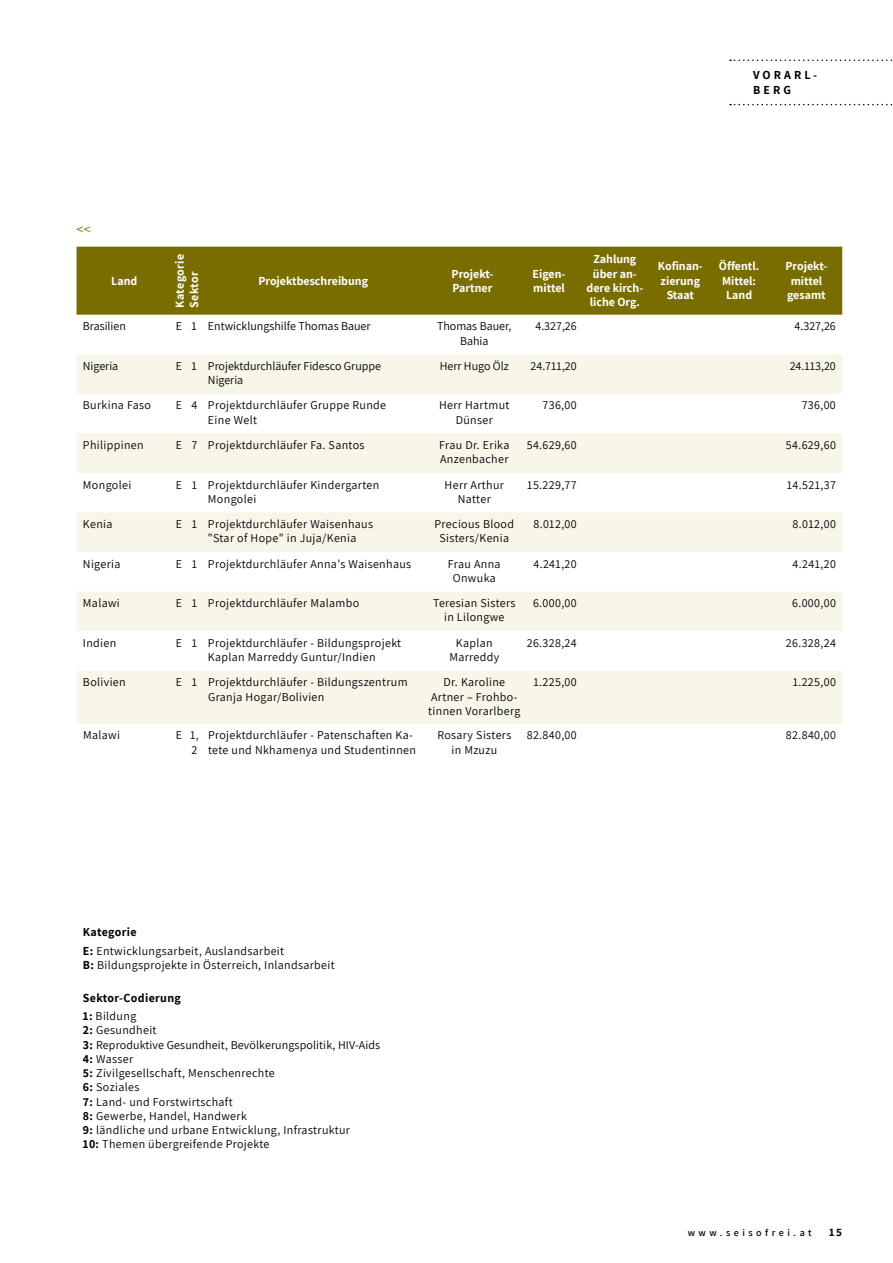
<style>
.page{position:relative;width:893px;height:1263px;background:#fff}
.page>*{position:absolute;margin:0;border:0;box-sizing:border-box;transform-origin:0 0}
.t1{font:12px/14.2px "Assistant";letter-spacing:.03em;color:#000;text-align:center}
.t2{font:700 12px/14.2px "Assistant";color:#fff}
.t3{font:12px/14.2px "Assistant";color:#000;text-align:center}
.t4{font:700 12px/18.5px "Assistant";letter-spacing:.03em;color:#000}
.t5{font:700 12px/14.2px "Assistant";letter-spacing:.03em;color:#fff}
.t6{font:700 12px/14.2px "Assistant";letter-spacing:.26em;color:#000}
.t7{font:700 11.25px "Assistant";color:#000}
.t8{font:600 10.05px "Assistant";letter-spacing:.35em;color:#000}
.s1{font-weight:700}
.s2{font-weight:400}
</style>
<div class="page">
<svg style="left:77px;top:354px;width:765px;height:370px;fill:#f8f6e9"></svg>
<div style="left:77px;top:247px;width:765px;height:68px;background:#7a6d00"></div>
<svg style="left:730px;top:60px;width:163px;height:1px"></svg>
<svg style="left:730px;top:104px;width:163px;height:1px"></svg>
<p class="t6" style="left:753px;top:68px;width:66px">VORARL-<br>BERG</p>
<p class="t5" style="left:172px;top:308px;width:55px;rotate:-90deg">Kategorie<br>Sektor</p>
<p class="t2" style="left:111px;top:273px;width:28px">Land</p>
<p class="t2" style="left:258px;top:273px;width:111px">Projektbeschreibung</p>
<p class="t2" style="left:452px;top:266px;width:43px">Projekt-<br>Partner</p>
<p class="t2" style="left:533px;top:266px;width:34px">Eigen&shy;mittel</p>
<p class="t2" style="left:587px;top:252px;width:58px;text-align:center">Zahlung über an&shy;dere kirch&shy;liche Org.</p>
<p class="t2" style="left:658px;top:259px;width:46px;text-align:center">Kofinan&shy;zierung<br>Staat</p>
<p class="t2" style="left:719px;top:259px;width:42px;text-align:center">Öffentl.<br>Mittel:<br>Land</p>
<p class="t2" style="left:785px;top:259px;width:43px">Projekt&shy;mittel gesamt</p>
<p class="t3" style="left:83px;top:319px;width:45px">Brasilien</p>
<p class="t3" style="left:176px;top:319px;width:196px">E 1 Entwicklungshilfe Thomas Bauer</p>
<p class="t3" style="left:437px;top:319px;width:76px">Thomas Bauer,<br>Bahia</p>
<p class="t1" style="left:535px;top:319px;width:43px">4.327,26</p>
<p class="t1" style="left:795px;top:319px;width:43px">4.327,26</p>
<p class="t3" style="left:83px;top:358px;width:37px">Nigeria</p>
<p class="t3" style="left:208px;top:358px;width:175px;text-align:left;text-indent:-32px">E 1 Projektdurchläufer Fidesco Gruppe<br>Nigeria</p>
<p class="t3" style="left:440px;top:358px;width:71px">Herr Hugo Ölz</p>
<p class="t1" style="left:531px;top:358px;width:48px">24.711,20</p>
<p class="t1" style="left:790px;top:358px;width:48px">24.113,20</p>
<p class="t1" style="left:83px;top:398px;width:70px">Burkina Faso</p>
<p class="t1" style="left:208px;top:398px;width:180px;text-align:left;text-indent:-32px">E 4 Projektdurchläufer Gruppe Runde<br>Eine Welt</p>
<p class="t1" style="left:439px;top:398px;width:72px">Herr Hartmut<br>Dünser</p>
<p class="t1" style="left:542px;top:398px;width:36px">736,00</p>
<p class="t1" style="left:802px;top:398px;width:36px">736,00</p>
<p class="t1" style="left:83px;top:437px;width:62px">Philippinen</p>
<p class="t1" style="left:176px;top:437px;width:190px">E 7 Projektdurchläufer Fa. Santos</p>
<p class="t1" style="left:439px;top:437px;width:72px;text-align:left">Frau Dr. Erika<br>Anzenbacher</p>
<p class="t1" style="left:527px;top:437px;width:52px">54.629,60</p>
<p class="t1" style="left:786px;top:437px;width:52px">54.629,60</p>
<p class="t1" style="left:83px;top:477px;width:50px">Mongolei</p>
<p class="t1" style="left:208px;top:477px;width:173px;text-align:left;text-indent:-32px">E 1 Projektdurchläufer Kindergarten<br>Mongolei</p>
<p class="t1" style="left:445px;top:477px;width:61px">Herr Arthur<br>Natter</p>
<p class="t1" style="left:527px;top:477px;width:51px">15.229,77</p>
<p class="t1" style="left:787px;top:477px;width:51px">14.521,37</p>
<p class="t1" style="left:83px;top:516px;width:31px">Kenia</p>
<p class="t1" style="left:208px;top:516px;width:167px;text-align:left;text-indent:-32px">E 1 Projektdurchläufer Waisenhaus "Star of Hope" in Juja/Kenia</p>
<p class="t1" style="left:434px;top:516px;width:81px">Precious Blood<br>Sisters/Kenia</p>
<p class="t1" style="left:533px;top:516px;width:45px">8.012,00</p>
<p class="t1" style="left:793px;top:516px;width:45px">8.012,00</p>
<p class="t1" style="left:83px;top:556px;width:39px">Nigeria</p>
<p class="t1" style="left:176px;top:556px;width:237px">E 1 Projektdurchläufer Anna's Waisenhaus</p>
<p class="t1" style="left:448px;top:556px;width:54px">Frau Anna<br>Onwuka</p>
<p class="t1" style="left:533px;top:556px;width:45px">4.241,20</p>
<p class="t1" style="left:793px;top:556px;width:45px">4.241,20</p>
<p class="t1" style="left:83px;top:595px;width:38px">Malawi</p>
<p class="t1" style="left:176px;top:595px;width:185px">E 1 Projektdurchläufer Malambo</p>
<p class="t1" style="left:433px;top:595px;width:84px">Teresian Sisters in Lilongwe</p>
<p class="t1" style="left:533px;top:595px;width:45px">6.000,00</p>
<p class="t1" style="left:792px;top:595px;width:45px">6.000,00</p>
<p class="t1" style="left:83px;top:635px;width:35px">Indien</p>
<p class="t1" style="left:176px;top:635px;width:227px">E 1 Projektdurchläufer - Bildungsprojekt<br>Kaplan Marreddy Guntur/Indien</p>
<p class="t1" style="left:449px;top:635px;width:51px">Kaplan<br>Marreddy</p>
<p class="t1" style="left:527px;top:635px;width:52px">26.328,24</p>
<p class="t1" style="left:786px;top:635px;width:52px">26.328,24</p>
<p class="t1" style="left:83px;top:674px;width:44px">Bolivien</p>
<p class="t1" style="left:208px;top:674px;width:201px;text-align:left;text-indent:-32px">E 1 Projektdurchläufer - Bildungszentrum<br>Granja Hogar/Bolivien</p>
<p class="t1" style="left:428px;top:674px;width:94px">Dr. Karoline<br>Artner – Frohbo&shy;tinnen Vorarlberg</p>
<p class="t1" style="left:533px;top:674px;width:45px">1.225,00</p>
<p class="t1" style="left:793px;top:674px;width:45px">1.225,00</p>
<p class="t1" style="left:83px;top:728px;width:38px">Malawi</p>
<p class="t1" style="left:176px;top:728px;width:24px;text-align:right">E 1,<br>2</p>
<p class="t1" style="left:208px;top:728px;width:209px;text-align:left">Projektdurchläufer - Patenschaften Ka&shy;tete und Nkhamenya und Studentinnen</p>
<p class="t1" style="left:437px;top:728px;width:75px">Rosary Sisters in Mzuzu</p>
<p class="t1" style="left:527px;top:728px;width:52px">82.840,00</p>
<p class="t1" style="left:786px;top:728px;width:52px">82.840,00</p>
<p class="t1" style="left:83px;top:922px;width:203px;line-height:18.5px;text-align:left"><span class="s1">Kategorie<br>E:</span> Entwicklungsarbeit, Auslandsarbeit</p>
<p class="t1" style="left:83px;top:957px;width:253px"><span class="s1">B:</span> Bildungsprojekte in Österreich, Inlandsarbeit</p>
<p class="t4" style="left:83px;top:988px;width:99px">Sektor-Codierung<br>1: <span class="s2">Bildung</span></p>
<p class="t1" style="left:83px;top:1023px;width:299px;text-align:left"><span class="s1">2:</span> Gesundheit<br><span class="s1">3:</span> Reproduktive Gesundheit, Bevölkerungspolitik, HIV-Aids<br><span class="s1">4:</span> Wasser<br><span class="s1">5:</span> Zivilgesellschaft, Menschenrechte<br><span class="s1">6:</span> Soziales<br><span class="s1">7:</span> Land- und Forstwirtschaft<br><span class="s1">8:</span> Gewerbe, Handel, Handwerk<br><span class="s1">9:</span> ländliche und urbane Entwicklung, Infrastruktur<br><span class="s1">10:</span> Themen übergreifende Projekte</p>
<p class="t8" style="left:688px;top:1226px;width:126px">www.seisofrei.at</p>
<p class="t7" style="left:829px;top:1225px;width:14px">15</p>
</div>
